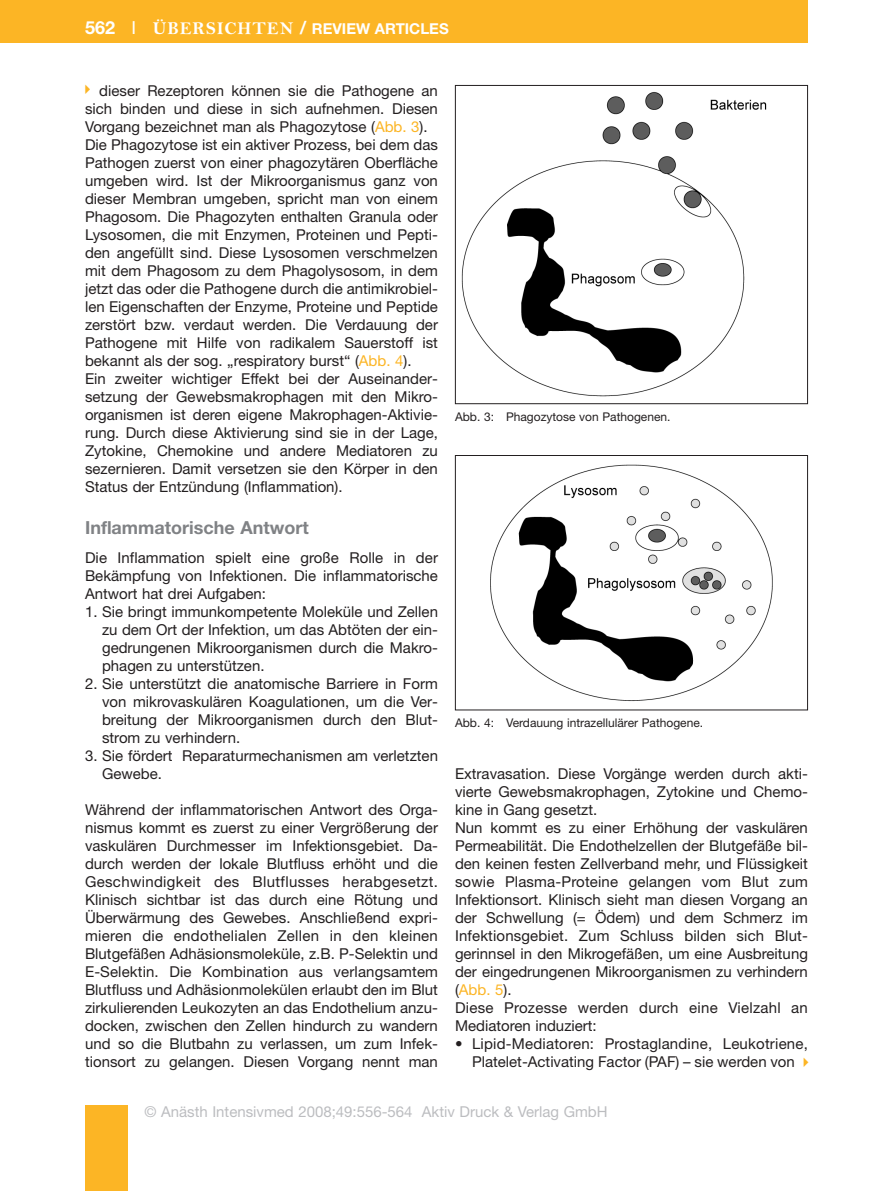
<style>
.page{position:relative;width:893px;height:1191px;background:#fff}
.page>*{position:absolute;margin:0;border:0;box-sizing:border-box;transform-origin:0 0}
.t1{font:700 18px "Helvetica Neue";color:#808285}
.t2{font:15px/18px "Helvetica Neue";color:#231f20;text-align:justify}
.t3{font:15px "Helvetica Neue";color:#bcbdc0}
.t4{font:700 15px "Helvetica Neue";color:#fff}
.t5{font:12px "Helvetica Neue";color:#231f20}
.s1{font-size:18px}
.s2{font-weight:400;font-size:18px}
.s3{font-family:"Bell MT Bold";font-weight:400;font-size:18px}
.s4{color:#fcb525}
</style>
<div class="page">
<div style="left:0;top:0;width:808px;height:43px;background:#fcb525"></div>
<div style="left:85px;top:1106px;width:43px;height:85px;background:#fcb525"></div>
<img style="left:461px;top:92px;width:306px;height:305px">
<div style="left:455px;top:85px;width:353px;height:319px;border:1px solid #231f20"></div>
<img style="left:490px;top:464px;width:283px;height:237px">
<div style="left:455px;top:455px;width:353px;height:255px;border:1px solid #231f20"></div>
<p class="t4" style="left:85px;top:23px;width:365px"><span class="s1">562</span> <span class="s2">I</span> <span class="s3">ÜBERSICHTEN</span> <span class="s1">/</span> REVIEW ARTICLES</p>
<p class="t2" style="left:85px;top:83px;width:354px;text-align:left;text-indent:14px">dieser Rezeptoren können sie die Pathogene an sich binden und diese in sich aufnehmen. Diesen Vorgang bezeichnet man als Phagozytose (<span class="s4">Abb. 3</span>).<br>Die Phagozytose ist ein aktiver Prozess, bei dem das Pathogen zuerst von einer phagozytären Oberfläche umgeben wird. Ist der Mikroorganismus ganz von dieser Membran umgeben, spricht man von einem Phagosom. Die Phagozyten enthalten Granula oder Lysosomen, die mit Enzymen, Proteinen und Pepti - den angefüllt sind. Diese Lysosomen verschmelzen mit dem Phagosom zu dem Phagolysosom, in dem jetzt das oder die Pathogene durch die antimikrobiel&shy;len Eigenschaften der Enzyme, Proteine und Peptide zerstört bzw. verdaut werden. Die Verdauung der Pathogene mit Hilfe von radikalem Sauerstoff ist bekannt als der sog. „respiratory burst“ (<span class="s4">Abb. 4</span>).<br>Ein zweiter wichtiger Effekt bei der Auseinander - setzung der Gewebsmakrophagen mit den Mikro - organismen ist deren eigene Makrophagen-Aktivie - rung. Durch diese Aktivierung sind sie in der Lage, Zytokine, Chemokine und andere Mediatoren zu sezernieren. Damit versetzen sie den Körper in den Status der Entzündung (Inflammation).</p>
<p class="t1" style="left:85px;top:521px;width:225px">Inflammatorische Antwort</p>
<p class="t2" style="left:85px;top:550px;width:354px">Die Inflammation spielt eine große Rolle in der Bekämpfung von Infektionen. Die inflammatorische Antwort hat drei Aufgaben:</p>
<p class="t2" style="left:102px;top:604px;width:337px;text-indent:-17px">1. Sie bringt immunkompetente Moleküle und Zellen zu dem Ort der Infektion, um das Abtöten der ein&shy;gedrungenen Mikroorganismen durch die Makro - phagen zu unterstützen.</p>
<p class="t2" style="left:102px;top:676px;width:337px;text-indent:-17px">2. Sie unterstützt die anatomische Barriere in Form von mikrovaskulären Koagulationen, um die Ver - breitung der Mikroorganismen durch den Blut - strom zu verhindern.</p>
<p class="t2" style="left:102px;top:748px;width:337px;text-indent:-17px">3. Sie fördert Reparaturmechanismen am verletzten<br>Gewebe.</p>
<p class="t2" style="left:85px;top:802px;width:354px">Während der inflammatorischen Antwort des Orga - nismus kommt es zuerst zu einer Vergrößerung der vaskulären Durchmesser im Infektionsgebiet. Da - durch werden der lokale Blutfluss erhöht und die Geschwindigkeit des Blutflusses herabgesetzt.<br>Klinisch sichtbar ist das durch eine Rötung und Überwärmung des Gewebes. Anschließend expri&shy;mieren die endothelialen Zellen in den kleinen Blutgefäßen Adhäsionsmoleküle, z.B. P-Selektin und E-Selektin. Die Kombination aus verlangsamtem Blutfluss und Adhäsionmolekülen erlaubt den im Blut zirkulierenden Leukozyten an das Endothelium anzu&shy;docken, zwischen den Zellen hindurch zu wandern und so die Blutbahn zu verlassen, um zum Infek - tions ort zu gelangen. Diesen Vorgang nennt man</p>
<p class="t5" style="left:455px;top:412px;width:217px">Abb. 3: Phagozytose von Pathogenen.</p>
<p class="t5" style="left:455px;top:719px;width:250px">Abb. 4: Verdauung intrazellulärer Pathogene.</p>
<p class="t2" style="left:455px;top:766px;width:354px;text-align:left">Extravasation. Diese Vorgänge werden durch akti&shy;vierte Gewebsmakrophagen, Zytokine und Chemo - kine in Gang gesetzt.<br>Nun kommt es zu einer Erhöhung der vaskulären Permeabilität. Die Endothelzellen der Blutgefäße bil&shy;den keinen festen Zellverband mehr, und Flüssigkeit sowie Plasma-Proteine gelangen vom Blut zum Infektionsort. Klinisch sieht man diesen Vorgang an der Schwellung (= Ödem) und dem Schmerz im Infektionsgebiet. Zum Schluss bilden sich Blut - gerinnsel in den Mikrogefäßen, um eine Ausbreitung der eingedrungenen Mikroorganismen zu verhindern (<span class="s4">Abb. 5</span>).<br>Diese Prozesse werden durch eine Vielzahl an Mediatoren induziert:</p>
<p class="t2" style="left:455px;top:1036px;width:354px;text-align:center">• Lipid-Mediatoren: Prostaglandine, Leukotriene,<br>Platelet-Activating Factor (PAF) – sie werden von</p>
<p class="t3" style="left:145px;top:1106px;width:465px">© Anästh Intensivmed 2008;49:556-564 Aktiv Druck &amp; Verlag GmbH</p>
</div>
